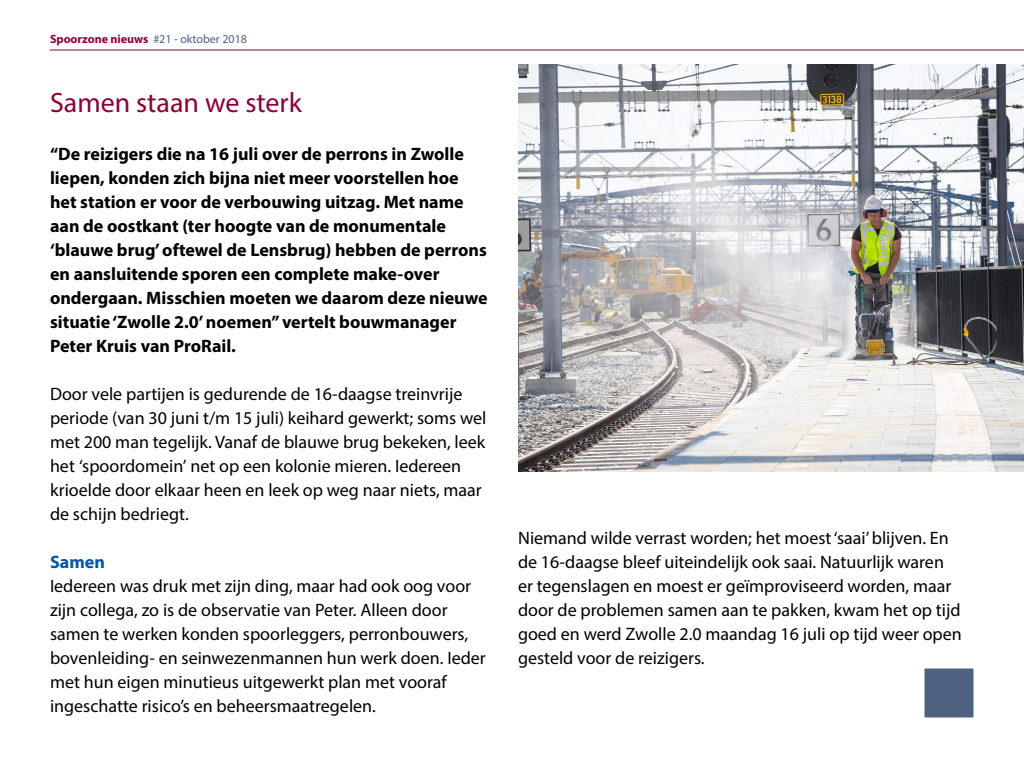
<style>
.page{position:relative;width:1024px;height:768px;background:#fff}
.page>*{position:absolute;margin:0;border:0;box-sizing:border-box;transform-origin:0 0}
.t1{font:28px "Myriad Pro";color:#8e0034}
.t2{font:18px/24px "Myriad Pro";color:#000}
.t3{font:700 18px/24px "Myriad Pro";color:#000}
.t4{font:700 18px "Myriad Pro";color:#0057a5}
.t5{font:700 12px "Myriad Pro";color:#8e0034}
.s1{font-weight:400;color:#4e6180}
</style>
<div class="page">
<img style="left:518px;top:64px;width:506px;height:408px">
<hr style="left:50px;top:50px;width:974px;height:1px;background:#8e0034">
<div style="left:924px;top:668px;width:50px;height:50px;background:#4e6180"></div>
<p class="t5" style="left:50px;top:31px;width:199px">Spoorzone nieuws <span class="s1">#21 - oktober 2018</span></p>
<h1 class="t1" style="left:50px;top:85px;width:253px">Samen staan we sterk</h1>
<p class="t3" style="left:50px;top:141px;width:439px">“De reizigers die na 16 juli over de perrons in Zwolle liepen, konden zich bijna niet meer voorstellen hoe het station er voor de verbouwing uitzag. Met name aan de oostkant (ter hoogte van de monumentale ‘blauwe brug’ oftewel de Lensbrug) hebben de perrons en aansluitende sporen een complete make-over ondergaan. Misschien moeten we daarom deze nieuwe situatie ‘Zwolle 2.0’ noemen” vertelt bouwmanager Peter Kruis van ProRail.</p>
<p class="t2" style="left:50px;top:382px;width:438px">Door vele partijen is gedurende de 16-daagse treinvrije periode (van 30 juni t/m 15 juli) keihard gewerkt; soms wel met 200 man tegelijk. Vanaf de blauwe brug bekeken, leek het ‘spoordomein’ net op een kolonie mieren. Iedereen krioelde door elkaar heen en leek op weg naar niets, maar de schijn bedriegt.</p>
<p class="t4" style="left:50px;top:550px;width:56px">Samen</p>
<p class="t2" style="left:50px;top:574px;width:437px">Iedereen was druk met zijn ding, maar had ook oog voor zijn collega, zo is de observatie van Peter. Alleen door samen te werken konden spoorleggers, perronbouwers, bovenleiding- en seinwezenmannen hun werk doen. Ieder met hun eigen minutieus uitgewerkt plan met vooraf ingeschatte risico’s en beheersmaatregelen.</p>
<p class="t2" style="left:518px;top:526px;width:445px">Niemand wilde verrast worden; het moest ‘saai’ blijven. En de 16-daagse bleef uiteindelijk ook saai. Natuurlijk waren er tegenslagen en moest er geïmproviseerd worden, maar door de problemen samen aan te pakken, kwam het op tijd goed en werd Zwolle 2.0 maandag 16 juli op tijd weer open gesteld voor de reizigers.</p>
</div>
